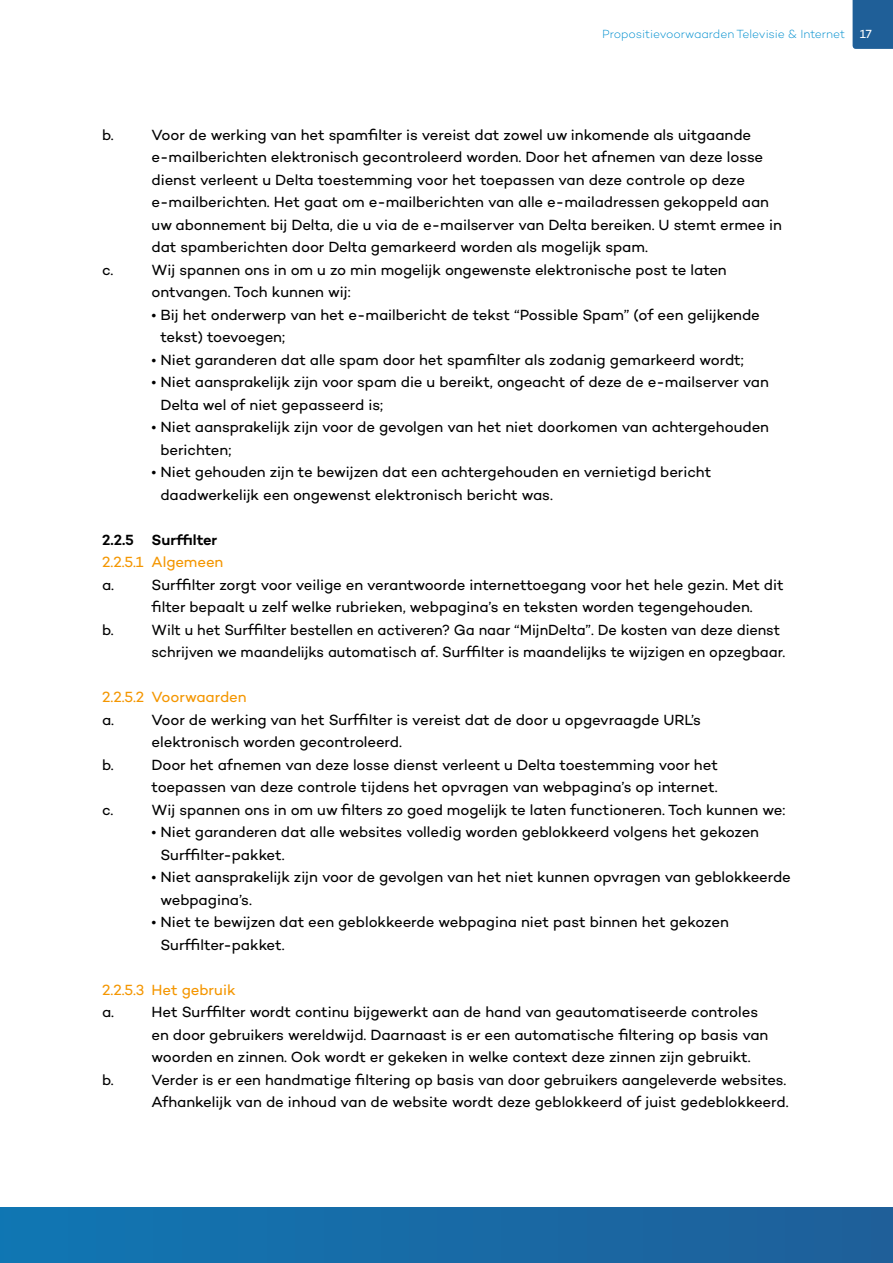
<style>
.page{position:relative;width:893px;height:1263px;background:#fff}
.page>*{position:absolute;margin:0;border:0;box-sizing:border-box;transform-origin:0 0}
.t1{font:15px/22.5px "Campton";letter-spacing:-.005em;color:#000}
.t2{font:15px "Campton";letter-spacing:-.005em;color:#f49600}
.t3{font:600 15px "Campton";letter-spacing:-.01em;color:#000}
.t4{font:300 12px "Campton";letter-spacing:-.01em;color:#008fcf}
.s1{font-weight:400;color:#fff}
</style>
<div class="page">
<div style="left:853px;top:0;width:40px;height:49px;background:#1f5f98"></div>
<div style="left:0;top:1208px;width:893px;height:55px;background:#186aa6"></div>
<p class="t4" style="left:602px;top:26px;width:271px">Propositievoorwaarden Televisie &amp; Internet <span class="s1">17</span></p>
<p class="t1" style="left:102px;top:123px;width:13px">b.</p>
<p class="t1" style="left:152px;top:123px;width:632px">Voor de werking van het spamfilter is vereist dat zowel uw inkomende als uitgaande e-mailberichten elektronisch gecontroleerd worden. Door het afnemen van deze losse dienst verleent u Delta toestemming voor het toepassen van deze controle op deze e-mailberichten. Het gaat om e-mailberichten van alle e-mailadressen gekoppeld aan uw abonnement bij Delta, die u via de e-mailserver van Delta bereiken. U stemt ermee in dat spamberichten door Delta gemarkeerd worden als mogelijk spam.</p>
<p class="t1" style="left:102px;top:258px;width:13px">c.</p>
<p class="t1" style="left:152px;top:258px;width:577px">Wij spannen ons in om u zo min mogelijk ongewenste elektronische post te laten ontvangen. Toch kunnen wij:</p>
<p class="t1" style="left:160px;top:303px;width:601px;text-indent:-9px">• Bij het onderwerp van het e-mailbericht de tekst “Possible Spam” (of een gelijkende tekst) toevoegen;</p>
<p class="t1" style="left:152px;top:348px;width:594px">• Niet garanderen dat alle spam door het spamfilter als zodanig gemarkeerd wordt;</p>
<p class="t1" style="left:160px;top:370px;width:610px;text-indent:-9px">• Niet aansprakelijk zijn voor spam die u bereikt, ongeacht of deze de e-mailserver van<br>Delta wel of niet gepasseerd is;</p>
<p class="t1" style="left:160px;top:415px;width:610px;text-indent:-9px">• Niet aansprakelijk zijn voor de gevolgen van het niet doorkomen van achtergehouden berichten;</p>
<p class="t1" style="left:160px;top:460px;width:552px;text-indent:-9px">• Niet gehouden zijn te bewijzen dat een achtergehouden en vernietigd bericht daadwerkelijk een ongewenst elektronisch bericht was.</p>
<p class="t3" style="left:102px;top:530px;width:117px">2.2.5 Surffilter</p>
<p class="t2" style="left:102px;top:553px;width:123px">2.2.5.1 Algemeen</p>
<p class="t1" style="left:102px;top:573px;width:14px">a.</p>
<p class="t1" style="left:152px;top:573px;width:634px">Surffilter zorgt voor veilige en verantwoorde internettoegang voor het hele gezin. Met dit filter bepaalt u zelf welke rubrieken, webpagina’s en teksten worden tegengehouden.</p>
<p class="t1" style="left:102px;top:618px;width:13px">b.</p>
<p class="t1" style="left:152px;top:618px;width:635px">Wilt u het Surffilter bestellen en activeren? Ga naar “MijnDelta”. De kosten van deze dienst schrijven we maandelijks automatisch af. Surffilter is maandelijks te wijzigen en opzegbaar.</p>
<p class="t2" style="left:102px;top:688px;width:146px">2.2.5.2 Voorwaarden</p>
<p class="t1" style="left:102px;top:708px;width:14px">a.</p>
<p class="t1" style="left:152px;top:708px;width:551px">Voor de werking van het Surffilter is vereist dat de door u opgevraagde URL’s elektronisch worden gecontroleerd.</p>
<p class="t1" style="left:102px;top:753px;width:13px">b.</p>
<p class="t1" style="left:152px;top:753px;width:568px">Door het afnemen van deze losse dienst verleent u Delta toestemming voor het toepassen van deze controle tijdens het opvragen van webpagina’s op internet.</p>
<p class="t1" style="left:102px;top:798px;width:13px">c.</p>
<p class="t1" style="left:152px;top:798px;width:635px">Wij spannen ons in om uw filters zo goed mogelijk te laten functioneren. Toch kunnen we:</p>
<p class="t1" style="left:160px;top:820px;width:600px;text-indent:-9px">• Niet garanderen dat alle websites volledig worden geblokkeerd volgens het gekozen<br>Surffilter-pakket.</p>
<p class="t1" style="left:160px;top:865px;width:632px;text-indent:-9px">• Niet aansprakelijk zijn voor de gevolgen van het niet kunnen opvragen van geblokkeerde webpagina’s.</p>
<p class="t1" style="left:160px;top:910px;width:570px;text-indent:-9px">• Niet te bewijzen dat een geblokkeerde webpagina niet past binnen het gekozen<br>Surffilter-pakket.</p>
<p class="t2" style="left:102px;top:980px;width:135px">2.2.5.3 Het gebruik</p>
<p class="t1" style="left:102px;top:1000px;width:14px">a.</p>
<p class="t1" style="left:152px;top:1000px;width:618px">Het Surffilter wordt continu bijgewerkt aan de hand van geautomatiseerde controles en door gebruikers wereldwijd. Daarnaast is er een automatische filtering op basis van woorden en zinnen. Ook wordt er gekeken in welke context deze zinnen zijn gebruikt.</p>
<p class="t1" style="left:102px;top:1068px;width:13px">b.</p>
<p class="t1" style="left:152px;top:1068px;width:638px">Verder is er een handmatige filtering op basis van door gebruikers aangeleverde websites.<br>Afhankelijk van de inhoud van de website wordt deze geblokkeerd of juist gedeblokkeerd.</p>
</div>
